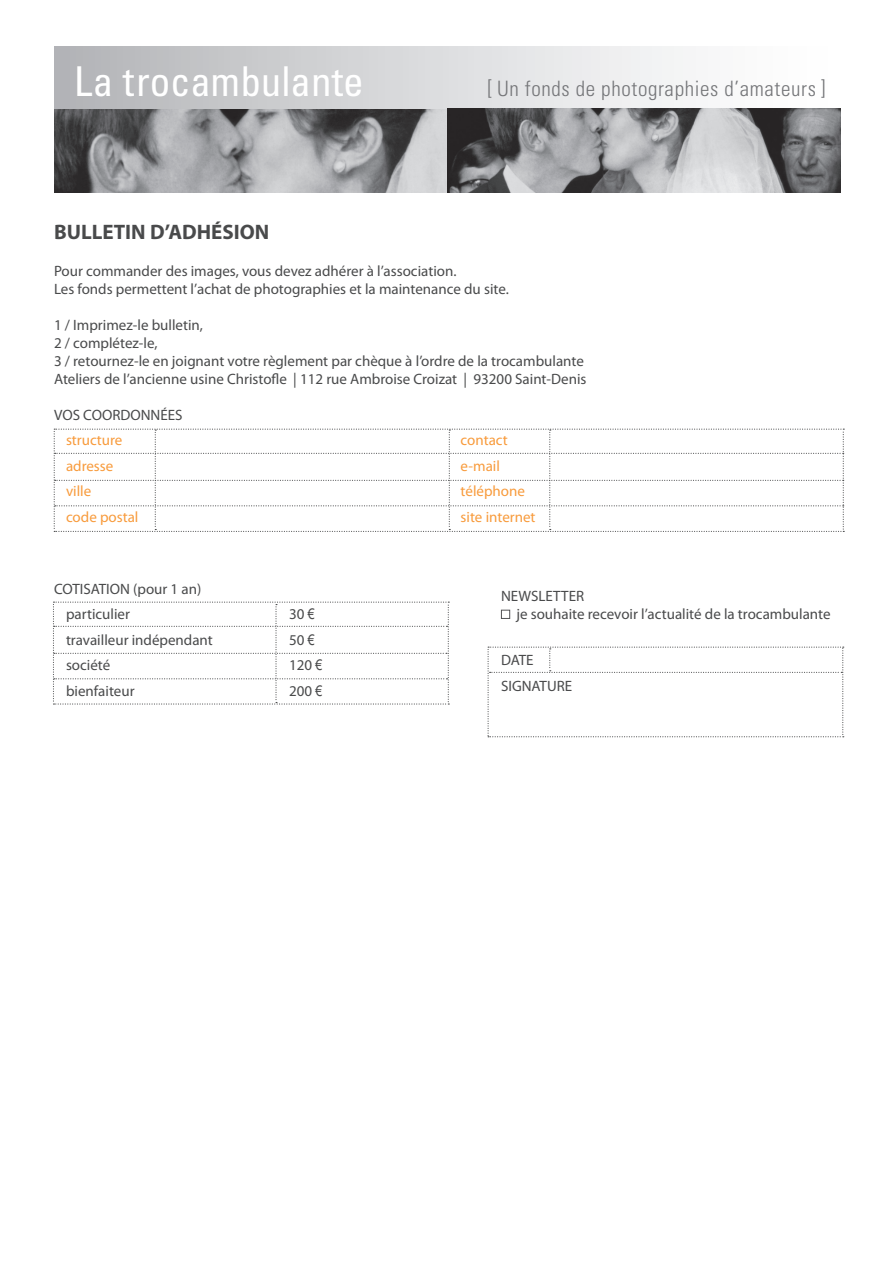
<style>
.page{position:relative;width:893px;height:1263px;background:#fff}
.page>*{position:absolute;margin:0;border:0;box-sizing:border-box;transform-origin:0 0}
.t1{font:condensed 41.1px "Univers";color:#fff}
.t2{font:300 condensed 21.15px "Univers";letter-spacing:.03em;color:#757679}
.t3{font:700 21px "Myriad Pro";color:#494a4b}
.t4{font:15px/18px "Myriad Pro";color:#494a4b}
.t5{font:15px "Myriad Pro";color:#f89b3c}
.s1{font-family:"Arial Narrow"}
</style>
<div class="page">
<img style="left:54px;top:109px;width:786px;height:83px">
<div style="left:54px;top:46px;width:786px;height:63px;background:linear-gradient(to right,#b4b5b9,#fff)"></div>
<svg style="left:53px;top:601px;width:396px;height:104px"></svg>
<svg style="left:54px;top:429px;width:790px;height:103px"></svg>
<div style="left:501px;top:610px;width:9px;height:9px;border:1px solid #535355"></div>
<svg style="left:488px;top:647px;width:356px;height:90px"></svg>
<h1 class="t1" style="left:74px;top:55px;width:291px">La trocambulante</h1>
<h2 class="t2" style="left:488px;top:76px;width:339px">[ Un fonds de photographies d’amateurs ]</h2>
<h3 class="t3" style="left:54px;top:219px;width:217px">BULLETIN D’ADHÉSION</h3>
<p class="t4" style="left:54px;top:261px;width:456px">Pour commander des images, vous devez adhérer à l’association.<br>Les fonds permettent l’achat de photographies et la maintenance du site.</p>
<p class="t4" style="left:54px;top:315px;width:534px">1 / Imprimez-le bulletin,<br>2 / complétez-le,<br>3 / retournez-le en joignant votre règlement par chèque à l’ordre de la trocambulante Ateliers de l’ancienne usine Christofle | 112 rue Ambroise Croizat | 93200 Saint-Denis</p>
<p class="t4" style="left:54px;top:405px;width:130px">VOS COORDONNÉES</p>
<p class="t5" style="left:66px;top:431px;width:58px">structure</p>
<p class="t5" style="left:461px;top:431px;width:49px">contact</p>
<p class="t5" style="left:66px;top:456px;width:49px">adresse</p>
<p class="t5" style="left:461px;top:456px;width:41px">e-mail</p>
<p class="t5" style="left:66px;top:482px;width:27px">ville</p>
<p class="t5" style="left:461px;top:482px;width:66px">téléphone</p>
<p class="t5" style="left:66px;top:507px;width:74px">code postal</p>
<p class="t5" style="left:461px;top:507px;width:76px">site internet</p>
<p class="t4" style="left:66px;top:575px;width:137px;line-height:25.5px;text-indent:-12px">COTISATION (pour 1 an) particulier</p>
<p class="t4" style="left:289px;top:605px;width:27px">30 <span class="s1">€</span></p>
<p class="t4" style="left:66px;top:630px;width:148px">travailleur indépendant</p>
<p class="t4" style="left:289px;top:630px;width:27px">50 <span class="s1">€</span></p>
<p class="t4" style="left:66px;top:656px;width:46px">société</p>
<p class="t4" style="left:289px;top:656px;width:35px">120 <span class="s1">€</span></p>
<p class="t4" style="left:66px;top:681px;width:70px">bienfaiteur</p>
<p class="t4" style="left:289px;top:681px;width:35px">200 <span class="s1">€</span></p>
<p class="t4" style="left:516px;top:586px;width:316px;text-indent:-15px">NEWSLETTER<br>je souhaite recevoir l’actualité de la trocambulante</p>
<p class="t4" style="left:501px;top:647px;width:73px;line-height:25.5px">DATE<br>SIGNATURE</p>
</div>
